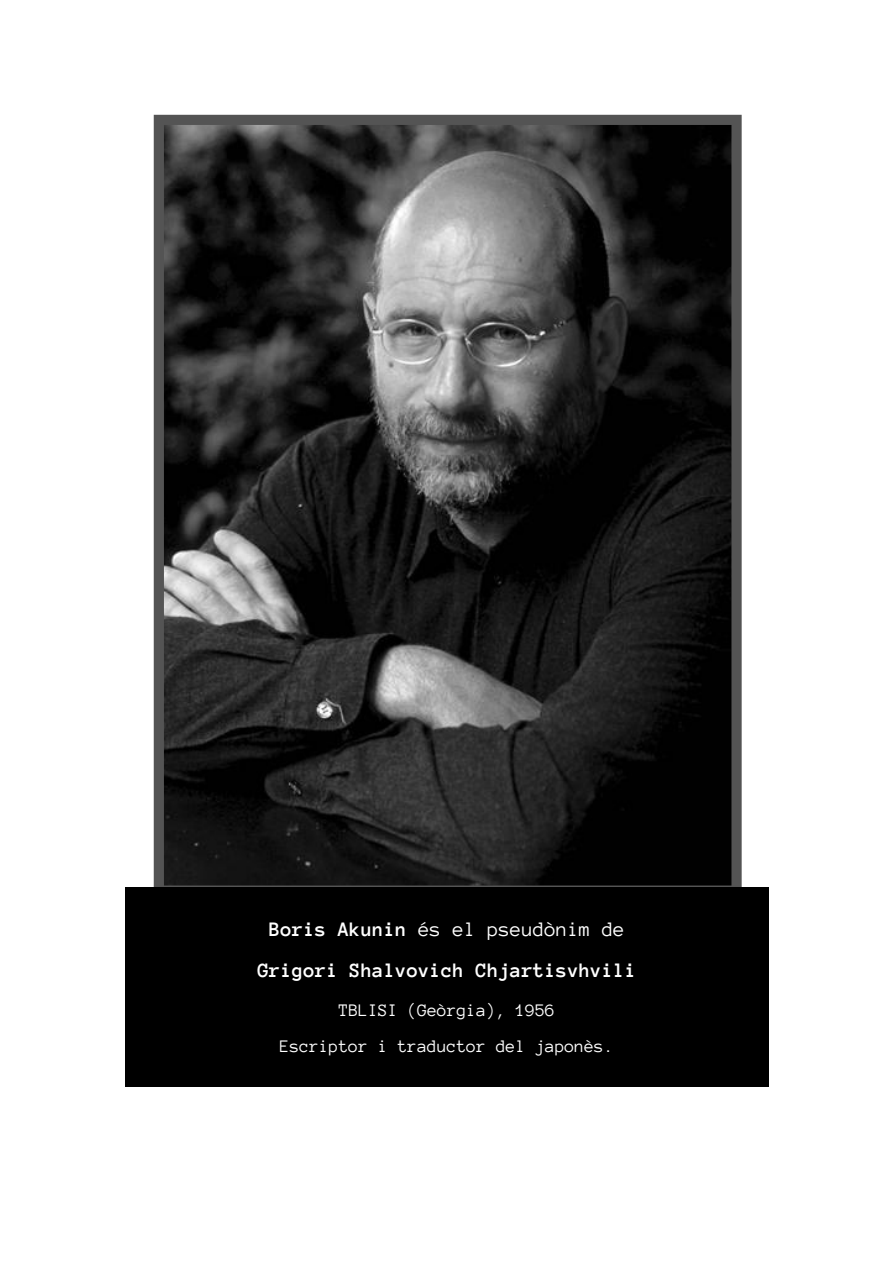
<style>
.page{position:relative;width:894px;height:1264px;background:#fff}
.page>*{position:absolute;margin:0;border:0;box-sizing:border-box;transform-origin:0 0}
.t1{font:700 21px "Anonymous Pro";color:#fff}
.t2{font:21px "Anonymous Pro";color:#fff}
.t3{font:18px "Anonymous Pro";color:#fff}
.s1{font-weight:700}
</style>
<div class="page">
<svg style="left:154px;top:115px;width:587px;height:771px"></svg>
<div style="left:126px;top:886px;width:643px;height:200px;background:#000"></div>
<p class="t2" style="left:269px;top:918px;width:357px"><span class="s1">Boris Akunin</span> és el pseudònim de</p>
<p class="t1" style="left:258px;top:960px;width:380px">Grigori Shalvovich Chjartisvhvili</p>
<p class="t3" style="left:339px;top:1000px;width:218px">TBLISI (Geòrgia), 1956</p>
<p class="t3" style="left:280px;top:1036px;width:335px">Escriptor i traductor del japonès.</p>
</div>
